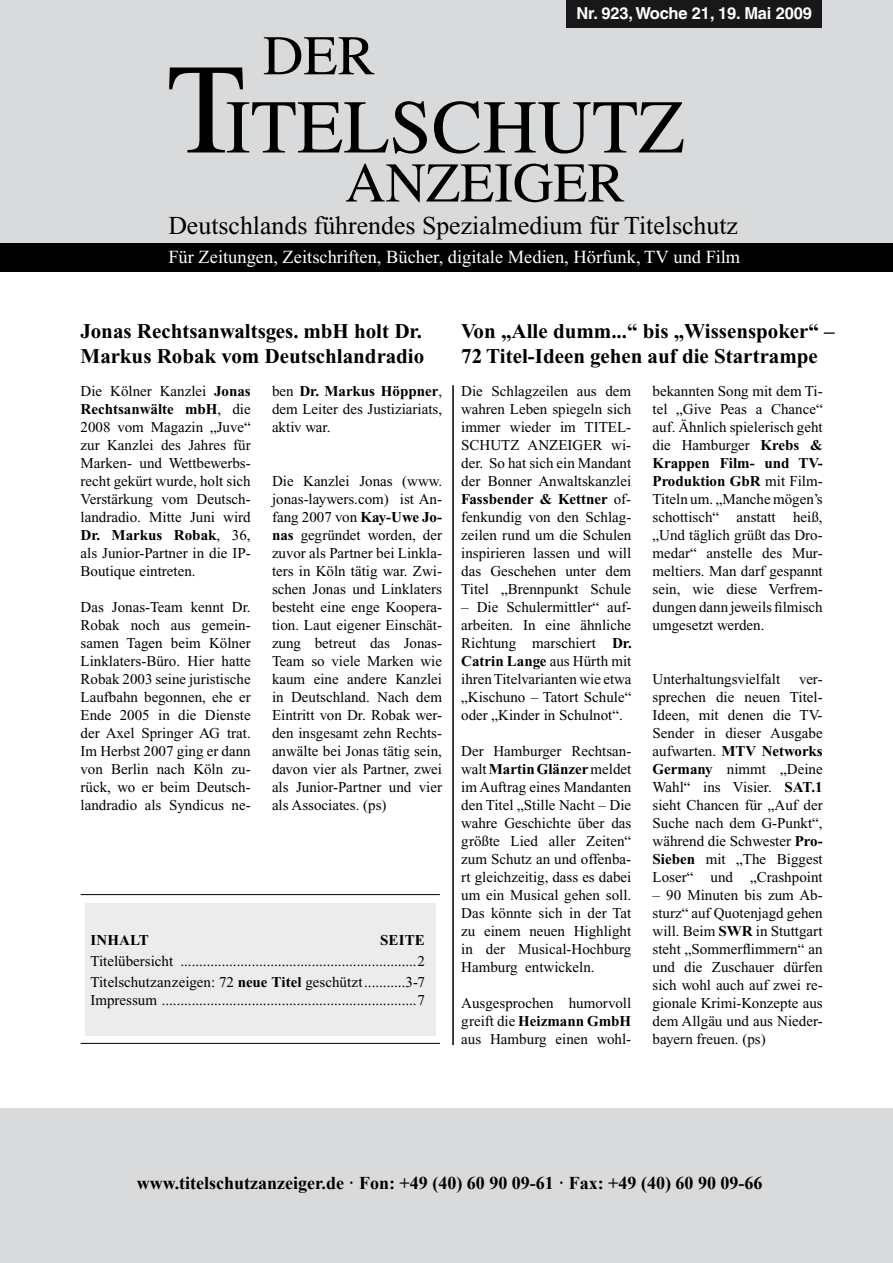
<style>
.page{position:relative;width:893px;height:1263px;background:#fff}
.page>*{position:absolute;margin:0;border:0;box-sizing:border-box;transform-origin:0 0}
.t1{font:75.9px "Times";color:#000}
.t2{font:55.95px "Times";color:#000}
.t3{font:25.8px "Times New Roman";color:#000}
.t4{font:700 21px/25.2px "Times New Roman";color:#000}
.t5{font:18.45px "Times New Roman";color:#fff}
.t6{font:700 18px "Times New Roman";color:#000}
.t7{font:700 16.5px "Helvetica";letter-spacing:-.01em;color:#fff}
.t8{font:15px/18px "Times New Roman";color:#000;text-align:justify}
.t9{font:700 15px "Times New Roman";color:#000}
.s1{font-size:128.4px}
.s2{font-weight:700}
</style>
<div class="page">
<div style="left:0;top:1109px;width:893px;height:154px;background:#d9dadb"></div>
<div style="left:0;top:0;width:893px;height:254px;background:#d9dadb"></div>
<div style="left:0;top:243px;width:893px;height:29px;background:#000"></div>
<hr style="left:452px;top:385px;width:2px;height:660px;background:#000">
<div style="left:567px;top:0;width:255px;height:27px;background:#1a171b"></div>
<div style="left:85px;top:903px;width:350px;height:133px;background:#ececed"></div>
<hr style="left:81px;top:894px;width:359px;height:1px;background:#000">
<hr style="left:81px;top:1043px;width:359px;height:1px;background:#000">
<p class="t7" style="left:576px;top:3px;width:237px">Nr. 923, Woche 21, 19. Mai 2009</p>
<h2 class="t2" style="left:263px;top:24px;width:114px">DER</h2>
<h1 class="t1" style="left:167px;top:84px;width:519px"><span class="s1">T</span>ITELSCHUTZ</h1>
<h2 class="t2" style="left:345px;top:151px;width:281px">ANZEIGER</h2>
<h3 class="t3" style="left:168px;top:211px;width:571px">Deutschlands führendes Spezialmedium für Titelschutz</h3>
<p class="t5" style="left:168px;top:247px;width:573px">Für Zeitungen, Zeitschriften, Bücher, digitale Medien, Hörfunk, TV und Film</p>
<h3 class="t4" style="left:81px;top:319px;width:345px">Jonas Rechtsanwaltsges. mbH holt Dr.<br>Markus Robak vom Deutschlandradio</h3>
<p class="t8" style="left:81px;top:382px;width:172px">Die Kölner Kanzlei <span class="s2">Jonas Rechtsanwälte mbH</span>, die 2008 vom Magazin „Juve“ zur Kanzlei des Jahres für Marken- und Wettbewerbs&shy;recht gekürt wurde, holt sich Verstärkung vom Deutsch&shy;landradio. Mitte Juni wird <span class="s2">Dr. Markus Robak</span>, 36, als Junior-Partner in die IP-Boutique eintreten.</p>
<p class="t8" style="left:81px;top:598px;width:172px">Das Jonas-Team kennt Dr.<br>Robak noch aus gemein&shy;samen Tagen beim Kölner Linklaters-Büro. Hier hatte Robak 2003 seine juristische Laufbahn begonnen, ehe er Ende 2005 in die Dienste der Axel Springer AG trat.<br>Im Herbst 2007 ging er dann von Berlin nach Köln zu&shy;rück, wo er beim Deutsch&shy;landradio als Syndicus ne-</p>
<p class="t8" style="left:272px;top:382px;width:172px">ben <span class="s2">Dr. Markus Höppner</span>, dem Leiter des Justiziariats, aktiv war.</p>
<p class="t8" style="left:272px;top:472px;width:172px">Die Kanzlei Jonas (www. jonas-laywers.com) ist An&shy;fang 2007 von <span class="s2">Kay-Uwe Jo&shy;nas</span> gegründet worden, der zuvor als Partner bei Linkla&shy;ters in Köln tätig war. Zwi&shy;schen Jonas und Linklaters besteht eine enge Koopera&shy;tion. Laut eigener Einschät&shy;zung betreut das Jonas-Team so viele Marken wie kaum eine andere Kanzlei in Deutschland. Nach dem Eintritt von Dr. Robak wer&shy;den insgesamt zehn Rechts&shy;anwälte bei Jonas tätig sein, davon vier als Partner, zwei als Junior-Partner und vier als Associates. (ps)</p>
<p class="t9" style="left:90px;top:932px;width:16px">Inhalt</p>
<p class="t9" style="left:380px;top:932px;width:46px">Seite</p>
<p class="t8" style="left:90px;top:950px;width:336px;line-height:21px">Titelübersicht ...............................................................2<br>Titelschutzanzeigen: 72 <span class="s2">neue Titel</span> geschützt...........3-7</p>
<p class="t8" style="left:90px;top:991px;width:336px">Impressum ....................................................................7</p>
<h3 class="t4" style="left:461px;top:319px;width:375px">Von „Alle dumm...“ bis „Wissenspoker“ –<br>72 Titel-Ideen gehen auf die Startrampe</h3>
<p class="t8" style="left:461px;top:382px;width:172px">Die Schlagzeilen aus dem wahren Leben spiegeln sich immer wieder im TITEL-SCHUTZ ANZEIGER wi&shy;der. So hat sich ein Mandant der Bonner Anwaltskanzlei <span class="s2">Fassbender &amp; Kettner</span> of&shy;fenkundig von den Schlag&shy;zeilen rund um die Schulen inspirieren lassen und will das Geschehen unter dem Titel „Brennpunkt Schule</p>
<p class="t8" style="left:461px;top:598px;width:172px">– Die Schulermittler“ auf&shy;arbeiten. In eine ähnliche Richtung marschiert <span class="s2">Dr.<br>Catrin Lange</span> aus Hürth mit ihren Titelvarianten wie etwa „Kischuno – Tatort Schule“ oder „Kinder in Schulnot“.</p>
<p class="t8" style="left:461px;top:742px;width:172px">Der Hamburger Rechtsan&shy;walt <span class="s2">Martin Glänzer</span> meldet im Auftrag eines Mandanten den Titel „Stille Nacht – Die wahre Geschichte über das größte Lied aller Zeiten“ zum Schutz an und offenba&shy;rt gleichzeitig, dass es dabei um ein Musical gehen soll.<br>Das könnte sich in der Tat zu einem neuen Highlight in der Musical-Hochburg Hamburg entwickeln.</p>
<p class="t8" style="left:461px;top:994px;width:172px">Ausgesprochen humorvoll greift die <span class="s2">Heizmann GmbH </span>aus Hamburg einen wohl-</p>
<p class="t8" style="left:653px;top:382px;width:172px">bekannten Song mit dem Ti&shy;tel „Give Peas a Chance“ auf. Ähnlich spielerisch geht die Hamburger <span class="s2">Krebs &amp; Krappen Film- und TV-Produktion GbR</span> mit Film-Titeln um. „Manche mögen’s schottisch“ anstatt heiß, „Und täglich grüßt das Dro&shy;medar“ anstelle des Mur&shy;meltiers. Man darf gespannt sein, wie diese Verfrem&shy;dungen dann jeweils filmisch umgesetzt werden.</p>
<p class="t8" style="left:653px;top:670px;width:129px">Unterhaltungsvielfalt</p>
<p class="t8" style="left:653px;top:670px;width:172px;text-indent:146px">ver&shy;sprechen die neuen Titel-Ideen, mit denen die TV-Sender in dieser Ausgabe aufwarten. <span class="s2">MTV Networks Germany</span> nimmt „Deine Wahl“ ins Visier. <span class="s2">SAT.1 </span>sieht Chancen für „Auf der Suche nach dem G-Punkt“, während die Schwester <span class="s2">Pro-Sieben</span> mit „The Biggest Loser“ und „Crashpoint</p>
<p class="t8" style="left:653px;top:886px;width:172px">– 90 Minuten bis zum Ab&shy;sturz“ auf Quotenjagd gehen will. Beim <span class="s2">SWR</span> in Stuttgart steht „Sommerflimmern“ an und die Zuschauer dürfen sich wohl auch auf zwei re&shy;gionale Krimi-Konzepte aus dem Allgäu und aus Nieder&shy;bayern freuen. (ps)</p>
<p class="t6" style="left:137px;top:1170px;width:627px">www.titelschutzanzeiger.de · Fon: +49 (40) 60 90 09-61 · Fax: +49 (40) 60 90 09-66</p>
</div>
